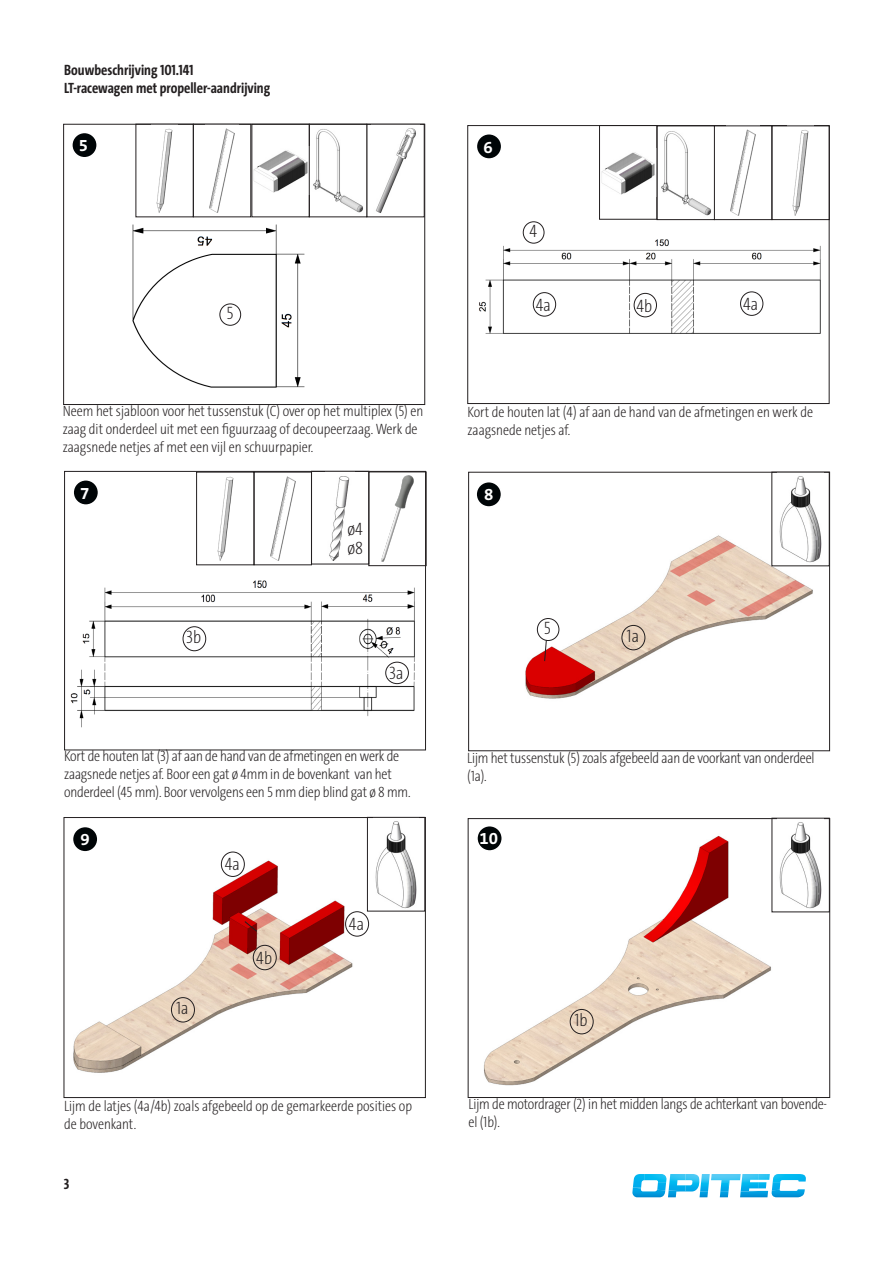
<style>
.page{position:relative;width:893px;height:1263px;background:#fff}
.page>*{position:absolute;margin:0;border:0;box-sizing:border-box;transform-origin:0 0}
.t1{font:200 18px "The Sans Cd LF2";color:#231f20}
.t2{font:700 16.8px "The Sans B W7";color:#fff}
.Anleitung-Info{font:200 15px/18px "The Sans Cd LF2";letter-spacing:-.01em;color:#231f20}
.Beschreibung_linksbündig{font:700 15px "The Sans Cd LF7";color:#231f20}
</style>
<div class="page">
<svg style="left:632px;top:1174px;width:174px;height:24px"></svg>
<img style="left:70px;top:473px;width:354px;height:255px">
<div style="left:64px;top:471px;width:362px;height:279px;border:1px solid #231f20"></div>
<img style="left:479px;top:219px;width:348px;height:115px">
<div style="left:468px;top:125px;width:361px;height:279px;border:1px solid #231f20"></div>
<div style="left:476px;top:134px;width:26px;height:25px;background:#000507;border-radius:50%"></div>
<div style="left:475px;top:133px;width:28px;height:27px;border:2px solid #fff;border-radius:50%"></div>
<img style="left:792px;top:130px;width:17px;height:86px">
<div style="left:73px;top:480px;width:26px;height:25px;background:#000507;border-radius:50%"></div>
<div style="left:72px;top:479px;width:27px;height:27px;border:2px solid #fff;border-radius:50%"></div>
<img style="left:377px;top:474px;width:41px;height:90px">
<div style="left:369px;top:472px;width:57px;height:94px;border:1px solid #231f20"></div>
<img style="left:132px;top:186px;width:291px;height:202px">
<div style="left:72px;top:132px;width:25px;height:26px;background:#000507;border-radius:50%"></div>
<div style="left:71px;top:132px;width:27px;height:27px;border:2px solid #fff;border-radius:50%"></div>
<img style="left:372px;top:128px;width:47px;height:87px">
<img style="left:311px;top:129px;width:54px;height:86px">
<div style="left:309px;top:124px;width:58px;height:93px;border:1px solid #231f20"></div>
<img style="left:254px;top:150px;width:53px;height:44px">
<img style="left:730px;top:129px;width:26px;height:87px">
<div style="left:714px;top:126px;width:58px;height:94px;border:1px solid #231f20"></div>
<img style="left:661px;top:131px;width:50px;height:85px">
<div style="left:523px;top:221px;width:21px;height:23px;border:1px solid #231f20;border-radius:50%"></div>
<div style="left:533px;top:292px;width:23px;height:24px;border:1px solid #231f20;border-radius:50%"></div>
<div style="left:740px;top:291px;width:23px;height:25px;border:1px solid #231f20;border-radius:50%"></div>
<div style="left:634px;top:293px;width:23px;height:24px;border:1px solid #231f20;border-radius:50%"></div>
<img style="left:601px;top:152px;width:54px;height:43px">
<div style="left:599px;top:125px;width:58px;height:94px;border:1px solid #231f20"></div>
<img style="left:326px;top:473px;width:29px;height:89px">
<div style="left:311px;top:471px;width:58px;height:93px;border:1px solid #231f20"></div>
<img style="left:484px;top:820px;width:302px;height:266px">
<div style="left:468px;top:818px;width:362px;height:280px;border:1px solid #231f20"></div>
<img style="left:73px;top:844px;width:294px;height:229px">
<div style="left:64px;top:817px;width:362px;height:281px;border:1px solid #231f20"></div>
<img style="left:525px;top:520px;width:303px;height:179px">
<div style="left:468px;top:472px;width:362px;height:279px;border:1px solid #231f20"></div>
<div style="left:72px;top:826px;width:26px;height:26px;background:#000507;border-radius:50%"></div>
<div style="left:72px;top:826px;width:27px;height:27px;border:2px solid #fff;border-radius:50%"></div>
<div style="left:477px;top:826px;width:25px;height:25px;background:#000507;border-radius:50%"></div>
<div style="left:476px;top:825px;width:27px;height:27px;border:2px solid #fff;border-radius:50%"></div>
<div style="left:476px;top:482px;width:26px;height:25px;background:#000507;border-radius:50%"></div>
<div style="left:475px;top:481px;width:27px;height:27px;border:2px solid #fff;border-radius:50%"></div>
<img style="left:778px;top:476px;width:45px;height:88px">
<img style="left:375px;top:821px;width:42px;height:88px">
<div style="left:367px;top:817px;width:58px;height:94px;border:1px solid #231f20"></div>
<div style="left:221px;top:852px;width:24px;height:25px;border:1px solid #231f20;border-radius:50%"></div>
<div style="left:345px;top:911px;width:24px;height:25px;border:1px solid #231f20;border-radius:50%"></div>
<div style="left:253px;top:945px;width:24px;height:25px;border:1px solid #231f20;border-radius:50%"></div>
<svg style="left:244px;top:921px;width:13px;height:11px"></svg>
<img style="left:778px;top:820px;width:44px;height:90px">
<div style="left:171px;top:997px;width:24px;height:25px;border:1px solid #231f20;border-radius:50%"></div>
<div style="left:570px;top:1009px;width:24px;height:25px;border:1px solid #231f20;border-radius:50%"></div>
<img style="left:206px;top:128px;width:32px;height:87px">
<div style="left:193px;top:124px;width:58px;height:93px;border:1px solid #231f20"></div>
<img style="left:152px;top:128px;width:26px;height:87px">
<img style="left:266px;top:474px;width:33px;height:89px">
<div style="left:254px;top:472px;width:57px;height:93px;border:1px solid #231f20"></div>
<img style="left:212px;top:474px;width:26px;height:89px">
<div style="left:621px;top:625px;width:24px;height:25px;border:1px solid #231f20;border-radius:50%"></div>
<div style="left:183px;top:626px;width:23px;height:25px;border:1px solid #231f20;border-radius:50%"></div>
<div style="left:219px;top:303px;width:22px;height:23px;border:1px solid #231f20;border-radius:50%"></div>
<div style="left:537px;top:618px;width:22px;height:23px;border:1px solid #231f20;border-radius:50%"></div>
<svg style="left:544px;top:640px;width:3px;height:21px"></svg>
<div style="left:386px;top:662px;width:23px;height:22px;border:1px solid #231f20;border-radius:50%"></div>
<p class="Beschreibung_linksbündig" style="left:64px;top:60px;width:131px">Bouwbeschrijving 101.141</p>
<p class="Beschreibung_linksbündig" style="left:64px;top:78px;width:207px">LT-racewagen met propeller-aandrijving</p>
<p class="t2" style="left:79px;top:134px;width:11px">5</p>
<p class="t1" style="left:226px;top:302px;width:9px">5</p>
<p class="Anleitung-Info" style="left:63px;top:401px;width:362px">Neem het sjabloon voor het tussenstuk (C) over op het multiplex (5) en zaag dit onderdeel uit met een figuurzaag of decoupeerzaag. Werk de zaagsnede netjes af met een vijl en schuurpapier.</p>
<p class="t2" style="left:80px;top:483px;width:11px">7</p>
<p class="t1" style="left:186px;top:626px;width:16px">3b</p>
<p class="t1" style="left:347px;top:517px;width:17px">ø4</p>
<p class="t1" style="left:347px;top:537px;width:17px">ø8</p>
<p class="t1" style="left:389px;top:661px;width:16px">3a</p>
<p class="Anleitung-Info" style="left:64px;top:747px;width:348px">Kort de houten lat (3) af aan de hand van de afmetingen en werk de zaagsnede netjes af. Boor een gat ø 4mm in de bovenkant van het onderdeel (45 mm). Boor vervolgens een 5 mm diep blind gat ø 8 mm.</p>
<p class="t2" style="left:483px;top:136px;width:11px">6</p>
<p class="t1" style="left:529px;top:220px;width:9px">4</p>
<p class="t1" style="left:536px;top:293px;width:17px">4a</p>
<p class="t1" style="left:636px;top:294px;width:17px">4b</p>
<p class="t1" style="left:743px;top:293px;width:17px">4a</p>
<p class="Anleitung-Info" style="left:468px;top:402px;width:347px">Kort de houten lat (4) af aan de hand van de afmetingen en werk de zaagsnede netjes af.</p>
<p class="t2" style="left:484px;top:483px;width:11px">8</p>
<p class="t1" style="left:544px;top:616px;width:9px">5</p>
<p class="t1" style="left:627px;top:625px;width:14px">1a</p>
<p class="Anleitung-Info" style="left:467px;top:749px;width:349px">Lijm het tussenstuk (5) zoals afgebeeld aan de voorkant van onderdeel (1a).</p>
<p class="t2" style="left:81px;top:828px;width:11px">9</p>
<p class="t2" style="left:480px;top:827px;width:20px">10</p>
<p class="t1" style="left:176px;top:997px;width:14px">1a</p>
<p class="t1" style="left:225px;top:853px;width:17px">4a</p>
<p class="t1" style="left:256px;top:946px;width:17px">4b</p>
<p class="t1" style="left:349px;top:912px;width:17px">4a</p>
<p class="t1" style="left:575px;top:1009px;width:15px">1b</p>
<p class="Anleitung-Info" style="left:64px;top:1096px;width:349px">Lijm de latjes (4a/4b) zoals afgebeeld op de gemarkeerde posities op de bovenkant.</p>
<p class="Anleitung-Info" style="left:469px;top:1095px;width:359px">Lijm de motordrager (2) in het midden langs de achterkant van bovende&shy;el (1b).</p>
<p class="Beschreibung_linksbündig" style="left:64px;top:1174px;width:7px">3</p>
</div>
